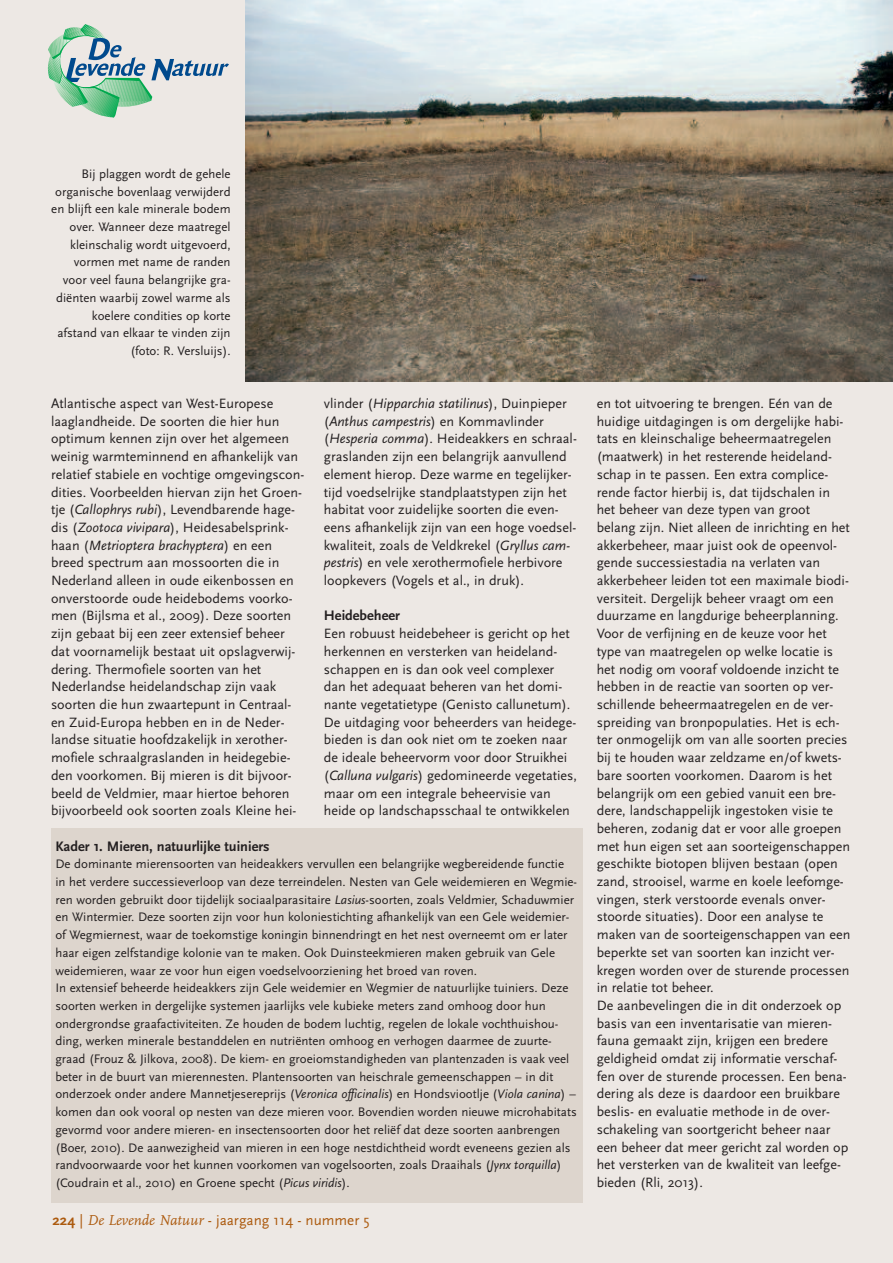
<style>
.page{position:relative;width:893px;height:1263px;background:#ede8e4}
.page>*{position:absolute;margin:0;border:0;box-sizing:border-box;transform-origin:0 0}
.t1{font:15px "Scala Sans";color:#ac5a0e}
.t2{font:700 14.4px "Scala Sans";color:#231f20}
.t3{font:14.1px/17.7px "Scala Sans";color:#231f20}
.t4{font:12.9px/17.7px "Scala Sans";color:#231f20}
.s1{font-style:italic}
.s2{font-weight:700}
.s3{font-family:"FF Scala";font-style:italic}
</style>
<div class="page">
<img style="left:246px;top:0;width:646px;height:382px">
<div style="left:51px;top:828px;width:531px;height:374px;background:#ddd5cd"></div>
<svg style="left:47px;top:24px;width:182px;height:93px"></svg>
<p class="t4" style="left:51px;top:165px;width:181px;text-align:right">Bij plaggen wordt de gehele organische bovenlaag verwijderd en blijft een kale minerale bodem over. Wanneer deze maatregel kleinschalig wordt uitgevoerd, vormen met name de randen voor veel fauna belangrijke gra&shy;diënten waarbij zowel warme als koelere condities op korte afstand van elkaar te vinden zijn (foto: R. Versluijs).</p>
<p class="t3" style="left:51px;top:394px;width:255px">Atlantische aspect van West-Europese laaglandheide. De soorten die hier hun optimum kennen zijn over het algemeen weinig warmteminnend en afhankelijk van relatief stabiele en vochtige omgevingscon&shy;dities. Voorbeelden hiervan zijn het Groen&shy;tje (<span class="s1">Callophrys rubi</span>), Levendbarende hage&shy;dis (<span class="s1">Zootoca vivipara</span>), Heidesabelsprink&shy;haan (<span class="s1">Metrioptera brachyptera</span>) en een breed spectrum aan mossoorten die in Nederland alleen in oude eikenbossen en onverstoorde oude heidebodems voorko&shy;men (Bijlsma et al., 2009). Deze soorten zijn gebaat bij een zeer extensief beheer dat voornamelijk bestaat uit opslagverwij&shy;dering. Thermofiele soorten van het Nederlandse heidelandschap zijn vaak soorten die hun zwaartepunt in Centraal&shy;en Zuid-Europa hebben en in de Neder&shy;landse situatie hoofdzakelijk in xerother&shy;mofiele schraalgraslanden in heidegebie&shy;den voorkomen. Bij mieren is dit bijvoor&shy;beeld de Veldmier, maar hiertoe behoren bijvoorbeeld ook soorten zoals Kleine hei-</p>
<p class="t3" style="left:324px;top:394px;width:254px">vlinder (<span class="s1">Hipparchia statilinus</span>), Duinpieper (<span class="s1">Anthus campestris</span>) en Kommavlinder (<span class="s1">Hesperia comma</span>). Heideakkers en schraal&shy;graslanden zijn een belangrijk aanvullend element hierop. Deze warme en tegelijker&shy;tijd voedselrijke standplaatstypen zijn het habitat voor zuidelijke soorten die even&shy;eens afhankelijk zijn van een hoge voedsel&shy;kwaliteit, zoals de Veldkrekel (<span class="s1">Gryllus cam&shy;pestris</span>) en vele xerothermofiele herbivore loopkevers (Vogels et al., in druk).</p>
<p class="t2" style="left:324px;top:607px;width:78px">Heidebeheer</p>
<p class="t3" style="left:324px;top:624px;width:255px">Een robuust heidebeheer is gericht op het herkennen en versterken van heideland&shy;schappen en is dan ook veel complexer dan het adequaat beheren van het domi&shy;nante vegetatietype (Genisto callunetum).<br>De uitdaging voor beheerders van heidege&shy;bieden is dan ook niet om te zoeken naar de ideale beheervorm voor door Struikhei (<span class="s1">Calluna vulgaris</span>) gedomineerde vegetaties, maar om een integrale beheervisie van heide op landschapsschaal te ontwikkelen</p>
<p class="t2" style="left:55px;top:837px;width:216px">Kader 1. Mieren, natuurlijke tuiniers</p>
<p class="t4" style="left:55px;top:855px;width:523px">De dominante mierensoorten van heideakkers vervullen een belangrijke wegbereidende functie in het verdere successieverloop van deze terreindelen. Nesten van Gele weidemieren en Wegmie&shy;ren worden gebruikt door tijdelijk sociaalparasitaire <span class="s1">Lasius</span>-soorten, zoals Veldmier, Schaduwmier en Wintermier. Deze soorten zijn voor hun koloniestichting afhankelijk van een Gele weidemier&shy;of Wegmiernest, waar de toekomstige koningin binnendringt en het nest overneemt om er later haar eigen zelfstandige kolonie van te maken. Ook Duinsteekmieren maken gebruik van Gele weidemieren, waar ze voor hun eigen voedselvoorziening het broed van roven.<br>In extensief beheerde heideakkers zijn Gele weidemier en Wegmier de natuurlijke tuiniers. Deze soorten werken in dergelijke systemen jaarlijks vele kubieke meters zand omhoog door hun ondergrondse graafactiviteiten. Ze houden de bodem luchtig, regelen de lokale vochthuishou&shy;ding, werken minerale bestanddelen en nutriënten omhoog en verhogen daarmee de zuurte&shy;graad (Frouz &amp; Jilkova, 2008). De kiem- en groeiomstandigheden van plantenzaden is vaak veel beter in de buurt van mierennesten. Plantensoorten van heischrale gemeenschappen – in dit onderzoek onder andere Mannetjesereprijs (<span class="s1">Veronica officinalis</span>) en Hondsviootlje (<span class="s1">Viola canina</span>) – komen dan ook vooral op nesten van deze mieren voor. Bovendien worden nieuwe microhabitats gevormd voor andere mieren- en insectensoorten door het reliëf dat deze soorten aanbrengen (Boer, 2010). De aanwezigheid van mieren in een hoge nestdichtheid wordt eveneens gezien als randvoorwaarde voor het kunnen voorkomen van vogelsoorten, zoals Draaihals (<span class="s1">Jynx torquilla</span>) (Coudrain et al., 2010) en Groene specht (<span class="s1">Picus viridis</span>).</p>
<p class="t1" style="left:53px;top:1211px;width:319px"><span class="s2">224</span> | <span class="s3">De Levende Natuur</span> - jaargang 114 - nummer 5</p>
<p class="t3" style="left:597px;top:394px;width:255px">en tot uitvoering te brengen. Eén van de huidige uitdagingen is om dergelijke habi&shy;tats en kleinschalige beheermaatregelen (maatwerk) in het resterende heideland&shy;schap in te passen. Een extra complice&shy;rende factor hierbij is, dat tijdschalen in het beheer van deze typen van groot belang zijn. Niet alleen de inrichting en het akkerbeheer, maar juist ook de opeenvol&shy;gende successiestadia na verlaten van akkerbeheer leiden tot een maximale biodi&shy;versiteit. Dergelijk beheer vraagt om een duurzame en langdurige beheerplanning.<br>Voor de verfijning en de keuze voor het type van maatregelen op welke locatie is het nodig om vooraf voldoende inzicht te hebben in de reactie van soorten op ver&shy;schillende beheermaatregelen en de ver&shy;spreiding van bronpopulaties. Het is ech&shy;ter onmogelijk om van alle soorten precies bij te houden waar zeldzame en/of kwets&shy;bare soorten voorkomen. Daarom is het belangrijk om een gebied vanuit een bre&shy;dere, landschappelijk ingestoken visie te beheren, zodanig dat er voor alle groepen met hun eigen set aan soorteigenschappen geschikte biotopen blijven bestaan (open zand, strooisel, warme en koele leefomge&shy;vingen, sterk verstoorde evenals onver&shy;stoorde situaties). Door een analyse te maken van de soorteigenschappen van een beperkte set van soorten kan inzicht ver&shy;kregen worden over de sturende processen in relatie tot beheer.<br>De aanbevelingen die in dit onderzoek op basis van een inventarisatie van mieren&shy;fauna gemaakt zijn, krijgen een bredere geldigheid omdat zij informatie verschaf&shy;fen over de sturende processen. Een bena&shy;dering als deze is daardoor een bruikbare beslis- en evaluatie methode in de over&shy;schakeling van soortgericht beheer naar een beheer dat meer gericht zal worden op het versterken van de kwaliteit van leefge&shy;bieden (Rli, 2013).</p>
</div>
